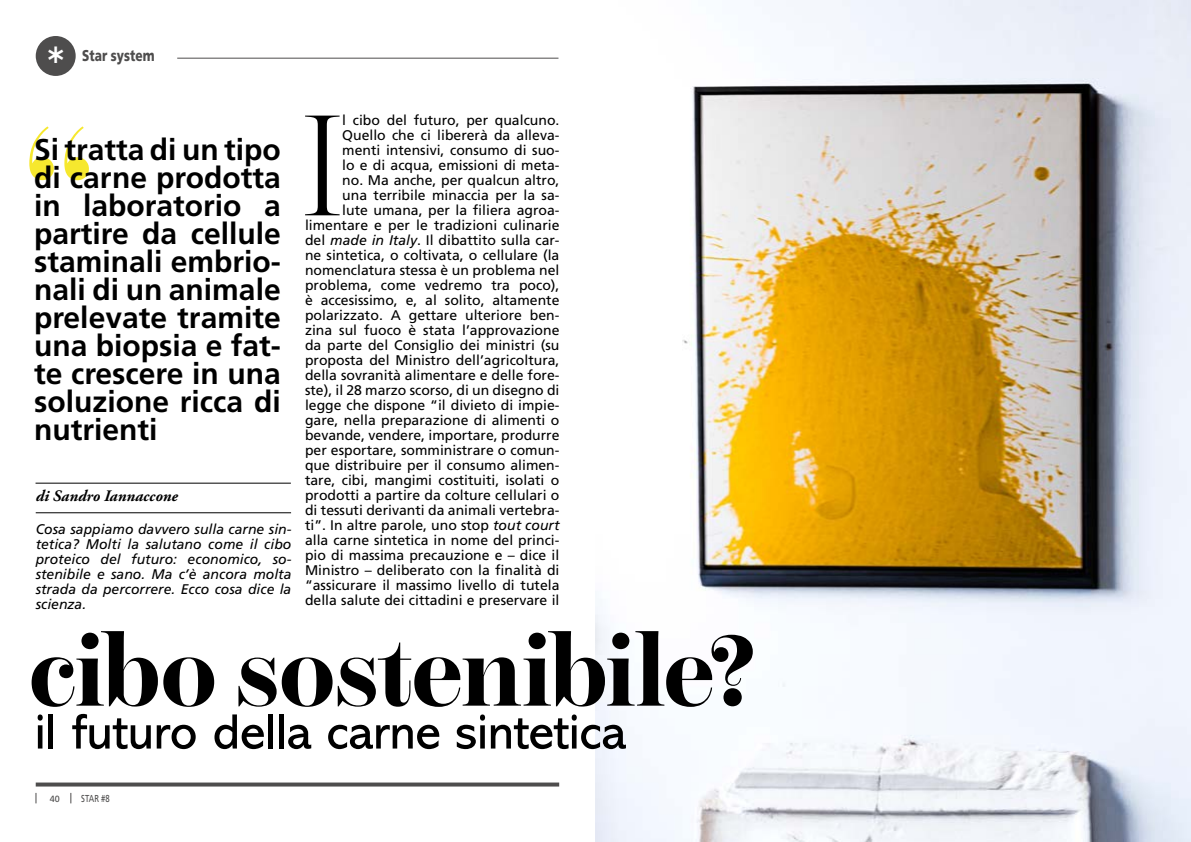
<style>
.page{position:relative;width:1191px;height:842px;background:#fff}
.page>*{position:absolute;margin:0;border:0;box-sizing:border-box;transform-origin:0 0}
.t1{font:200px "Chamberi Display";color:#f6e82e}
.t2{font:300 143.7px "Chamberi Display";color:#000}
.t3{font:700 100px "Chamberi Display";letter-spacing:-.02em;color:#000}
.t4{font:50px "Abadi";letter-spacing:-.015em;color:#000}
.t5{font:48px "Abadi";color:#fff}
.t6{font:700 30px/28px "Frutiger LT Std";color:#000;text-align:justify}
.t7{font:italic 700 16px "Adobe Garamond Pro";color:#000}
.t8{font:900 15.7px "Frutiger LT Std";color:#4e4d4d;scale:.76 1}
.t9{font:14px/15px "Frutiger LT Std";color:#000;text-align:right}
.t10{font:italic 14px/15px "Frutiger LT Std";color:#000;text-align:justify}
.t11{font:10.1px "Frutiger LT Std";color:#4e4d4d;scale:.76 1}
.t12{font:9px "Frutiger LT Std";color:#4e4d4d}
.s1{font-style:italic}
</style>
<div class="page">
<hr style="left:177px;top:58px;width:381px;height:1px;background:#4e4d4d">
<div style="left:36px;top:36px;width:40px;height:40px;background:#4e4d4d;border-radius:50%"></div>
<svg style="left:36px;top:782px;width:523px;height:4px;background:#656565"></svg>
<img style="left:595px;top:0;width:596px;height:842px">
<hr style="left:36px;top:512px;width:255px;height:1px;background:#000">
<hr style="left:36px;top:483px;width:255px;height:1px;background:#000">
<h3 class="t5" style="left:47px;top:38px;width:19px">*</h3>
<p class="t8" style="left:82px;top:46px;width:97px">Star system</p>
<h1 class="t1" style="left:20px;top:54px;width:77px">“</h1>
<h3 class="t6" style="left:34px;top:136px;width:248px">Si tratta di un tipo di carne prodotta in laboratorio a partire da cellule staminali embrio&shy;nali di un animale prelevate tramite una biopsia e fat&shy;te crescere in una soluzione ricca di nutrienti</h3>
<p class="t7" style="left:36px;top:487px;width:144px">di Sandro Iannaccone</p>
<p class="t10" style="left:36px;top:522px;width:257px">Cosa sappiamo davvero sulla carne sin&shy;tetica? Molti la salutano come il cibo proteico del futuro: economico, so&shy;stenibile e sano. Ma c’è ancora molta strada da percorrere. Ecco cosa dice la scienza.</p>
<p class="t9" style="left:305px;top:113px;width:256px">l cibo del futuro, per qualcuno.<br>Quello che ci libererà da alleva&shy;menti intensivi, consumo di suo-<br>lo e di acqua, emissioni di meta-<br>no. Ma anche, per qualcun altro,<br>una terribile minaccia per la sa-<br>lute umana, per la filiera agroa&shy;limentare e per le tradizioni culinarie del <span class="s1">made in Italy</span>. Il dibattito sulla car&shy;ne sintetica, o coltivata, o cellulare (la nomenclatura stessa è un problema nel problema, come vedremo tra poco), è accesissimo, e, al solito, altamente polarizzato. A gettare ulteriore ben&shy;zina sul fuoco è stata l’approvazione da parte del Consiglio dei ministri (su proposta del Ministro dell’agricoltura, della sovranità alimentare e delle fore&shy;ste), il 28 marzo scorso, di un disegno di legge che dispone “il divieto di impie&shy;gare, nella preparazione di alimenti o bevande, vendere, importare, produrre per esportare, somministrare o comun&shy;que distribuire per il consumo alimen&shy;tare, cibi, mangimi costituiti, isolati o prodotti a partire da colture cellulari o di tessuti derivanti da animali vertebra&shy;ti”. In altre parole, uno stop <span class="s1">tout court </span>alla carne sintetica in nome del princi&shy;pio di massima precauzione e – dice il Ministro – deliberato con la finalità di “assicurare il massimo livello di tutela della salute dei cittadini e preservare il</p>
<h2 class="t2" style="left:302px;top:62px;width:41px">I</h2>
<h3 class="t3" style="left:28px;top:597px;width:728px">cibo sostenibile?</h3>
<h3 class="t4" style="left:34px;top:704px;width:593px">il futuro della carne sintetica</h3>
<p class="t12" style="left:50px;top:793px;width:12px">40</p>
<p class="t11" style="left:81px;top:792px;width:39px">STAR #8</p>
</div>
